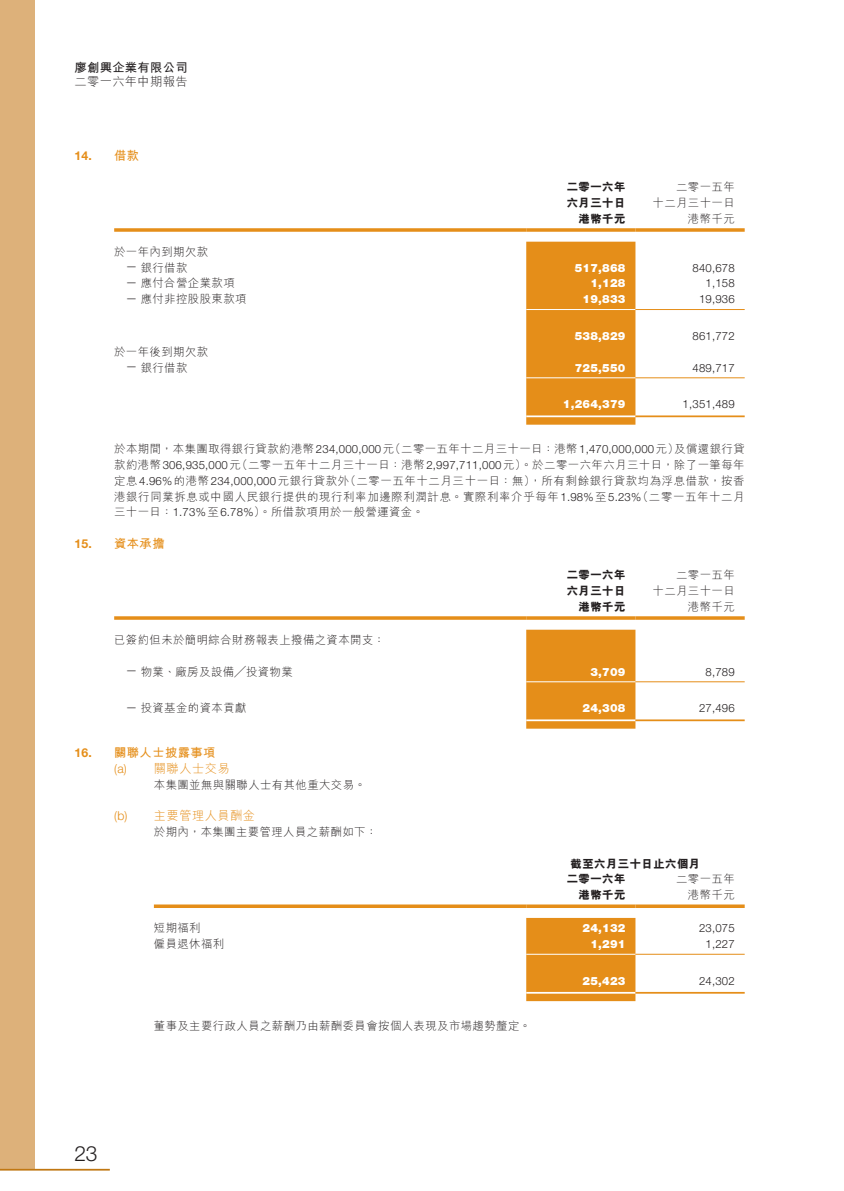
<style>
.page{position:relative;width:844px;height:1191px;background:#fff}
.page>*{position:absolute;margin:0;border:0;box-sizing:border-box;transform-origin:0 0}
.t1{font:300 21px "Helvetica Neue LT Std";color:#231f20}
._07_NH1{font:700 12.25px "M Hei HK";letter-spacing:.035em;color:#e58e19}
._08_NH2{font:300 12.25px "M Hei HK";letter-spacing:.035em;color:#e58e19}
.t2{font:700 12.25px "M Hei HK";letter-spacing:.03em;color:#231f20}
.t3{font:300 12.25px "M Hei HK";letter-spacing:.03em;color:#231f20}
._07_NH1-2{font:700 12.25px "Helvetica Neue LT Std";color:#e58e19}
._08_NH2-2{font:300 12.25px "Helvetica Neue LT Std";color:#e58e19}
._06_Notes{font:300 11.38px "M Hei HK";letter-spacing:.04em;color:#231f20}
._51_N_Table_txt{font:300 11.38px "M Hei HK";letter-spacing:.035em;color:#231f20}
._06_Notes-2{font:300 11.38px/15.8px "M Hei HK";letter-spacing:.06em;color:#231f20}
._51_N_Table_txt-2{font:300 11.38px "Helvetica Neue LT Std";letter-spacing:.015em;color:#231f20}
._51_N_Table_txt-3{font:900 11.38px "Helvetica Neue LT Std";letter-spacing:.02em;color:#fff}
._51_N_Table_txt-4{font:800 11.38px "M Hei HK";letter-spacing:.04em;color:#231f20}
._06_Notes-3{font:300 11.38px "Helvetica Neue LT Std";letter-spacing:.015em;color:#231f20}
.s1{font-family:"Helvetica Neue LT Std"}
.s2{font-family:"M Hei HK"}
</style>
<div class="page">
<div style="left:0;top:0;width:34px;height:1169px;background:#ddb17a"></div>
<hr style="left:0;top:1168px;width:110px;height:2px;background:#c07712">
<div style="left:526px;top:242px;width:109px;height:183px;background:#e58e19"></div>
<svg style="left:114px;top:228px;width:412px;height:4px;background:#e89b35"></svg>
<svg style="left:526px;top:228px;width:109px;height:4px"></svg>
<svg style="left:635px;top:228px;width:109px;height:4px"></svg>
<hr style="left:526px;top:309px;width:109px;height:1px;background:#fff">
<hr style="left:635px;top:309px;width:109px;height:1px;background:#e58e19">
<hr style="left:526px;top:377px;width:109px;height:1px;background:#fff">
<hr style="left:635px;top:377px;width:109px;height:1px;background:#e58e19">
<hr style="left:526px;top:415px;width:109px;height:2px;background:#fff">
<hr style="left:635px;top:415px;width:109px;height:2px;background:#e58e19">
<div style="left:526px;top:629px;width:109px;height:99px;background:#e58e19"></div>
<svg style="left:114px;top:616px;width:412px;height:4px;background:#e89b35"></svg>
<svg style="left:526px;top:616px;width:109px;height:4px"></svg>
<svg style="left:635px;top:616px;width:109px;height:4px"></svg>
<hr style="left:526px;top:681px;width:109px;height:1px;background:#fff">
<hr style="left:635px;top:681px;width:109px;height:1px;background:#e58e19">
<hr style="left:526px;top:719px;width:109px;height:2px;background:#fff">
<hr style="left:635px;top:719px;width:109px;height:2px;background:#e58e19">
<div style="left:526px;top:918px;width:109px;height:83px;background:#e58e19"></div>
<svg style="left:154px;top:904px;width:372px;height:4px"></svg>
<svg style="left:526px;top:904px;width:109px;height:4px"></svg>
<svg style="left:635px;top:904px;width:109px;height:4px"></svg>
<hr style="left:526px;top:953px;width:109px;height:1px;background:#fff">
<hr style="left:635px;top:953px;width:109px;height:1px;background:#e58e19">
<hr style="left:526px;top:992px;width:109px;height:1px;background:#fff">
<hr style="left:635px;top:992px;width:109px;height:1px;background:#e58e19">
<p class="t2" style="left:74px;top:59px;width:115px">廖創興企業有限公司</p>
<p class="t3" style="left:74px;top:75px;width:115px">二零一六年中期報告</p>
<p class="_07_NH1-2" style="left:74px;top:148px;width:19px">14.</p>
<p class="_07_NH1-2" style="left:74px;top:536px;width:19px">15.</p>
<p class="_07_NH1-2" style="left:74px;top:745px;width:19px">16.</p>
<p class="_07_NH1" style="left:114px;top:146px;width:26px">借款</p>
<p class="_51_N_Table_txt-4" style="left:566px;top:181px;width:60px">二零一六年</p>
<p class="_51_N_Table_txt-4" style="left:566px;top:197px;width:60px">六月三十日</p>
<p class="_51_N_Table_txt-4" style="left:578px;top:213px;width:48px">港幣千元</p>
<p class="_51_N_Table_txt" style="left:676px;top:181px;width:60px">二零一五年</p>
<p class="_51_N_Table_txt" style="left:652px;top:197px;width:84px">十二月三十一日</p>
<p class="_51_N_Table_txt" style="left:687px;top:213px;width:48px">港幣千元</p>
<p class="_51_N_Table_txt" style="left:114px;top:246px;width:95px">於一年內到期欠款</p>
<p class="_51_N_Table_txt" style="left:141px;top:262px;width:48px">銀行借款</p>
<p class="_51_N_Table_txt-2" style="left:126px;top:259px;width:13px">—</p>
<p class="_51_N_Table_txt-3" style="left:574px;top:261px;width:52px">517,868</p>
<p class="_51_N_Table_txt-2" style="left:692px;top:261px;width:44px">840,678</p>
<p class="_51_N_Table_txt" style="left:141px;top:277px;width:95px">應付合營企業款項</p>
<p class="_51_N_Table_txt-2" style="left:126px;top:275px;width:13px">—</p>
<p class="_51_N_Table_txt-3" style="left:590px;top:277px;width:37px">1,128</p>
<p class="_51_N_Table_txt-2" style="left:705px;top:276px;width:31px">1,158</p>
<p class="_51_N_Table_txt" style="left:141px;top:293px;width:107px">應付非控股股東款項</p>
<p class="_51_N_Table_txt-2" style="left:126px;top:290px;width:13px">—</p>
<p class="_51_N_Table_txt-3" style="left:582px;top:292px;width:44px">19,833</p>
<p class="_51_N_Table_txt-2" style="left:698px;top:292px;width:37px">19,936</p>
<p class="_51_N_Table_txt-3" style="left:574px;top:329px;width:52px">538,829</p>
<p class="_51_N_Table_txt-2" style="left:692px;top:329px;width:44px">861,772</p>
<p class="_51_N_Table_txt" style="left:114px;top:346px;width:95px">於一年後到期欠款</p>
<p class="_51_N_Table_txt" style="left:141px;top:361px;width:48px">銀行借款</p>
<p class="_51_N_Table_txt-2" style="left:126px;top:359px;width:13px">—</p>
<p class="_51_N_Table_txt-3" style="left:574px;top:361px;width:52px">725,550</p>
<p class="_51_N_Table_txt-2" style="left:692px;top:360px;width:44px">489,717</p>
<p class="_51_N_Table_txt-3" style="left:562px;top:397px;width:64px">1,264,379</p>
<p class="_51_N_Table_txt-2" style="left:682px;top:397px;width:54px">1,351,489</p>
<p class="_06_Notes" style="left:114px;top:443px;width:566px">於本期間，本集團取得銀行貸款約港幣<span class="s1">234,000,000</span> （元 二零一五年十二月三十一日：港幣<span class="s1">1,470,000,000</span>元）</p>
<p class="_06_Notes" style="left:114px;top:459px;width:631px">款約港幣<span class="s1">306,935,000</span> （元 二零一五年十二月三十一日：港幣<span class="s1">2,997,711,000</span>元）。於二零一六年六月三十日，除了一筆每年</p>
<p class="_06_Notes" style="left:344px;top:475px;width:401px">（二零一五年十二月三十一日：無，）所有剩餘銀行貸款均為浮息借款，按香</p>
<p class="_06_Notes" style="left:674px;top:443px;width:72px">及償還銀行貸</p>
<p class="_06_Notes-3" style="left:114px;top:474px;width:236px"><span class="s2">定息</span>4.96%<span class="s2">的港幣</span>234,000,000<span class="s2">元銀行貸款外</span></p>
<p class="_06_Notes-2" style="left:114px;top:488px;width:528px">港銀行同業拆息或中國人民銀行提供的現行利率加邊際利潤計息。實際利率介乎每年<span class="s1">1.98%</span>至<span class="s1">5.23%</span>三十一日：<span class="s1">1.73%</span>至<span class="s1">6.78%</span>）。所借款項用於一般營運資金。</p>
<p class="_07_NH1" style="left:114px;top:534px;width:52px">資本承擔</p>
<p class="_06_Notes-2" style="left:637px;top:488px;width:109px">（二零一五年十二月</p>
<p class="_51_N_Table_txt" style="left:114px;top:634px;width:272px">已簽約但未於簡明綜合財務報表上撥備之資本開支：</p>
<p class="_51_N_Table_txt" style="left:141px;top:665px;width:154px">物業、廠房及設備╱投資物業</p>
<p class="_51_N_Table_txt-2" style="left:126px;top:663px;width:13px">—</p>
<p class="_51_N_Table_txt" style="left:141px;top:702px;width:107px">投資基金的資本貢獻</p>
<p class="_51_N_Table_txt-2" style="left:126px;top:699px;width:13px">—</p>
<p class="_07_NH1" style="left:114px;top:744px;width:103px">關聯人士披露事項</p>
<p class="_08_NH2-2" style="left:114px;top:761px;width:14px">)a(</p>
<p class="_08_NH2-2" style="left:114px;top:808px;width:15px">)b(</p>
<p class="_08_NH2" style="left:154px;top:762px;width:77px">關聯人士交易</p>
<p class="_06_Notes" style="left:154px;top:779px;width:213px">本集團並無與關聯人士有其他重大交易。</p>
<p class="_08_NH2" style="left:154px;top:809px;width:103px">主要管理人員酬金</p>
<p class="_06_Notes" style="left:154px;top:826px;width:225px">於期內，本集團主要管理人員之薪酬如下：</p>
<p class="_51_N_Table_txt" style="left:154px;top:922px;width:48px">短期福利</p>
<p class="_51_N_Table_txt" style="left:154px;top:938px;width:72px">僱員退休福利</p>
<p class="_06_Notes" style="left:154px;top:1019px;width:378px">董事及主要行政人員之薪酬乃由薪酬委員會按個人表現及市場趨勢釐定。</p>
<p class="_51_N_Table_txt-4" style="left:566px;top:569px;width:60px">二零一六年</p>
<p class="_51_N_Table_txt-4" style="left:566px;top:585px;width:60px">六月三十日</p>
<p class="_51_N_Table_txt-4" style="left:578px;top:601px;width:48px">港幣千元</p>
<p class="_51_N_Table_txt" style="left:676px;top:569px;width:60px">二零一五年</p>
<p class="_51_N_Table_txt" style="left:652px;top:585px;width:84px">十二月三十一日</p>
<p class="_51_N_Table_txt" style="left:687px;top:601px;width:48px">港幣千元</p>
<p class="_51_N_Table_txt-3" style="left:590px;top:664px;width:37px">3,709</p>
<p class="_51_N_Table_txt-2" style="left:705px;top:664px;width:31px">8,789</p>
<p class="_51_N_Table_txt-3" style="left:582px;top:701px;width:44px">24,308</p>
<p class="_51_N_Table_txt-2" style="left:698px;top:701px;width:37px">27,496</p>
<p class="_51_N_Table_txt-4" style="left:570px;top:857px;width:131px">截至六月三十日止六個月</p>
<p class="_51_N_Table_txt" style="left:676px;top:873px;width:60px">二零一五年</p>
<p class="_51_N_Table_txt-4" style="left:566px;top:873px;width:60px">二零一六年</p>
<p class="_51_N_Table_txt-4" style="left:578px;top:889px;width:48px">港幣千元</p>
<p class="_51_N_Table_txt" style="left:687px;top:889px;width:48px">港幣千元</p>
<p class="_51_N_Table_txt-3" style="left:582px;top:921px;width:44px">24,132</p>
<p class="_51_N_Table_txt-2" style="left:698px;top:921px;width:37px">23,075</p>
<p class="_51_N_Table_txt-3" style="left:590px;top:937px;width:37px">1,291</p>
<p class="_51_N_Table_txt-2" style="left:705px;top:937px;width:31px">1,227</p>
<p class="_51_N_Table_txt-3" style="left:582px;top:974px;width:44px">25,423</p>
<p class="_51_N_Table_txt-2" style="left:698px;top:973px;width:37px">24,302</p>
<h1 class="t1" style="left:74px;top:1140px;width:25px">23</h1>
</div>
